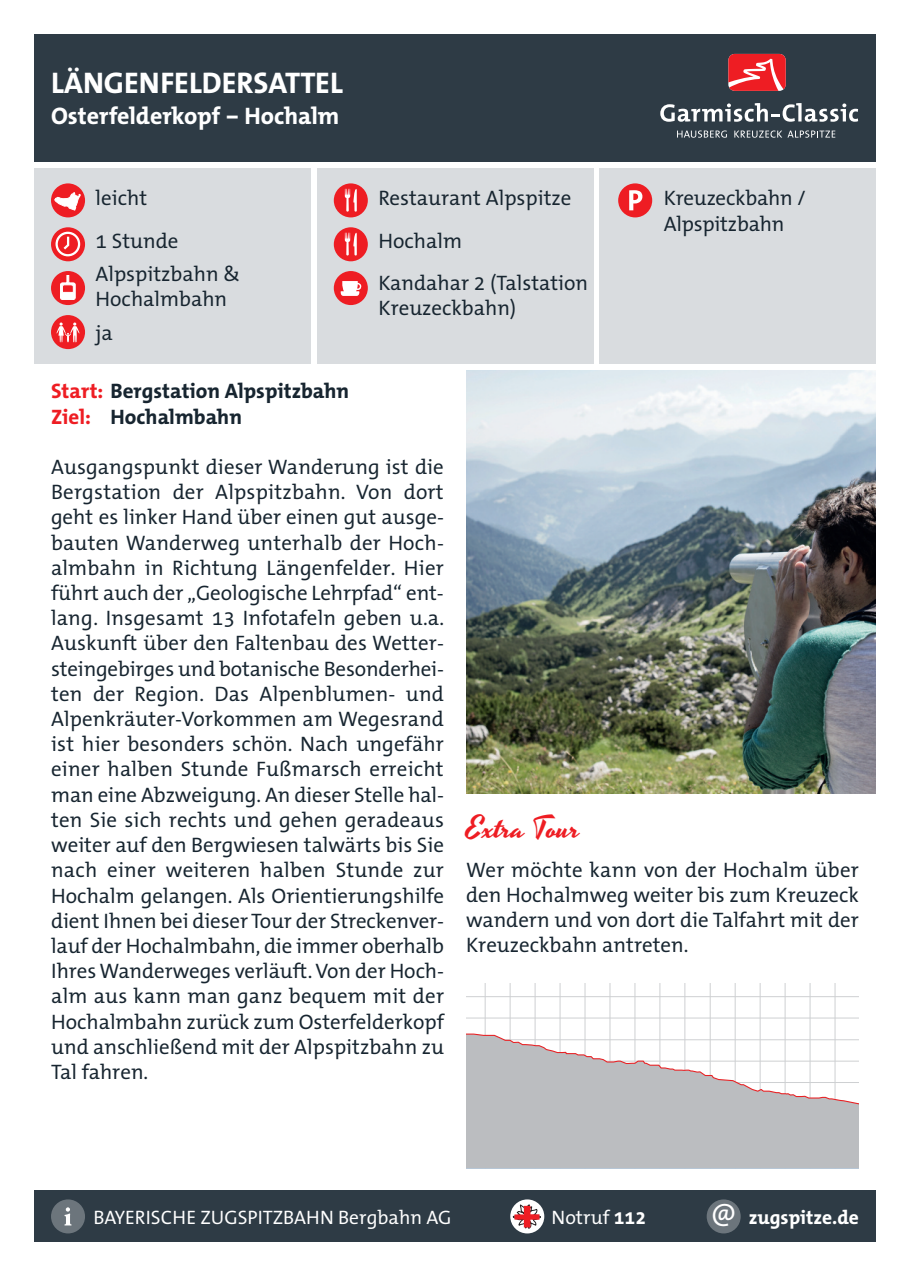
<style>
.page{position:relative;width:910px;height:1276px;background:#fff}
.page>*{position:absolute;margin:0;border:0;box-sizing:border-box;transform-origin:0 0}
.t1{font:700 30px "The Mix Office";color:#fff}
.t2{font:30px "Yesteryear";color:#ee1d23;scale:1.05 1}
.t3{font:700 24px "The Mix Office";color:#fff}
.t4{font:21px/25.2px "The Mix Office";color:#172530}
.t5{font:700 21px/25.2px "The Mix Office";color:#172530}
.t6{font:19.5px "The Mix Office";color:#fff}
.t7{font:700 19.5px "The Mix Office";color:#fff}
.s1{color:#ee1d23}
.s2{font-weight:700}
.s3{font-weight:400;font-size:30.9px}
</style>
<div class="page">
<div style="left:34px;top:1191px;width:842px;height:51px;background:#2e3b45"></div>
<div style="left:317px;top:168px;width:276px;height:196px;background:#d9dcdf"></div>
<div style="left:34px;top:168px;width:276px;height:196px;background:#d9dcdf"></div>
<div style="left:600px;top:168px;width:276px;height:196px;background:#d9dcdf"></div>
<div style="left:34px;top:34px;width:842px;height:128px;background:#2e3b45"></div>
<div style="left:51px;top:183px;width:34px;height:34px;background:#ee1d23;border-radius:50%"></div>
<svg style="left:53px;top:185px;width:28px;height:26px"></svg>
<svg style="left:51px;top:227px;width:34px;height:34px"></svg>
<div style="left:56px;top:232px;width:24px;height:24px;border:2px solid #fff;border-radius:50%"></div>
<svg style="left:61px;top:234px;width:9px;height:18px"></svg>
<div style="left:51px;top:271px;width:34px;height:34px;background:#ee1d23;border-radius:50%"></div>
<svg style="left:60px;top:275px;width:15px;height:25px"></svg>
<div style="left:51px;top:315px;width:34px;height:34px;background:#ee1d23;border-radius:50%"></div>
<svg style="left:57px;top:322px;width:22px;height:20px"></svg>
<div style="left:618px;top:183px;width:34px;height:34px;background:#ee1d23;border-radius:50%"></div>
<svg style="left:629px;top:190px;width:13px;height:20px"></svg>
<div style="left:51px;top:1199px;width:34px;height:34px;background:#6c757c;border-radius:50%"></div>
<svg style="left:65px;top:1207px;width:6px;height:18px"></svg>
<div style="left:707px;top:1199px;width:34px;height:34px;background:#6c757c;border-radius:50%"></div>
<div style="left:510px;top:1199px;width:34px;height:34px;background:#fff;border-radius:50%"></div>
<svg style="left:513px;top:1204px;width:28px;height:24px"></svg>
<div style="left:334px;top:183px;width:34px;height:34px;background:#ee1d23;border-radius:50%"></div>
<svg style="left:345px;top:189px;width:12px;height:23px"></svg>
<div style="left:334px;top:227px;width:34px;height:34px;background:#ee1d23;border-radius:50%"></div>
<svg style="left:345px;top:232px;width:12px;height:23px"></svg>
<div style="left:334px;top:271px;width:34px;height:34px;background:#ee1d23;border-radius:50%"></div>
<svg style="left:341px;top:281px;width:20px;height:15px"></svg>
<img style="left:466px;top:371px;width:410px;height:422px">
<hr style="left:834px;top:983px;width:1px;height:185px;background:#ced0d2">
<hr style="left:809px;top:983px;width:2px;height:185px;background:#ced0d2">
<hr style="left:785px;top:983px;width:1px;height:185px;background:#ced0d2">
<hr style="left:760px;top:983px;width:1px;height:185px;background:#ced0d2">
<hr style="left:735px;top:983px;width:1px;height:185px;background:#ced0d2">
<hr style="left:710px;top:983px;width:1px;height:185px;background:#ced0d2">
<hr style="left:684px;top:983px;width:1px;height:185px;background:#ced0d2">
<hr style="left:659px;top:983px;width:1px;height:185px;background:#ced0d2">
<hr style="left:634px;top:983px;width:1px;height:185px;background:#ced0d2">
<hr style="left:609px;top:983px;width:1px;height:185px;background:#ced0d2">
<hr style="left:584px;top:983px;width:1px;height:185px;background:#ced0d2">
<hr style="left:560px;top:983px;width:1px;height:185px;background:#ced0d2">
<hr style="left:535px;top:983px;width:1px;height:185px;background:#ced0d2">
<hr style="left:510px;top:983px;width:1px;height:185px;background:#ced0d2">
<hr style="left:485px;top:983px;width:1px;height:185px;background:#ced0d2">
<hr style="left:466px;top:1017px;width:393px;height:1px;background:#ced0d2">
<hr style="left:466px;top:996px;width:393px;height:1px;background:#ced0d2">
<div style="left:466px;top:1105px;width:393px;height:63px;background:#bbbdc0"></div>
<svg style="left:466px;top:1033px;width:393px;height:72px"></svg>
<svg style="left:660px;top:103px;width:198px;height:19px"></svg>
<svg style="left:728px;top:54px;width:58px;height:37px;background:#ec454a"></svg>
<svg style="left:677px;top:130px;width:50px;height:8px"></svg>
<svg style="left:734px;top:130px;width:101px;height:8px"></svg>
<h1 class="t1" style="left:51px;top:67px;width:293px">LÄNGENFELDERSATTEL</h1>
<p class="t3" style="left:51px;top:103px;width:290px">Osterfelderkopf – Hochalm</p>
<p class="t4" style="left:96px;top:178px;width:84px;line-height:42.3px">leicht<br>1 Stunde</p>
<p class="t4" style="left:96px;top:262px;width:146px">Alpspitzbahn &amp;<br>Hochalmbahn</p>
<p class="t4" style="left:96px;top:321px;width:19px">ja</p>
<p class="t4" style="left:378px;top:178px;width:211px;line-height:42.3px">Restaurant Alpspitze<br>Hochalm<br>Kandahar 2 (Talstation</p>
<p class="t4" style="left:378px;top:296px;width:139px">Kreuzeckbahn)</p>
<p class="t4" style="left:664px;top:186px;width:144px">Kreuzeckbahn /<br>Alpspitzbahn</p>
<p class="t5" style="left:51px;top:379px;width:300px"><span class="s1">Start:</span> Bergstation Alpspitzbahn<br><span class="s1">Ziel:</span> Hochalmbahn</p>
<p class="t4" style="left:51px;top:455px;width:395px;text-align:justify">Ausgangspunkt dieser Wanderung ist die Bergstation der Alpspitzbahn. Von dort geht es linker Hand über einen gut ausge&shy;bauten Wanderweg unterhalb der Hoch&shy;almbahn in Richtung Längenfelder. Hier führt auch der „Geologische Lehrpfad“ ent&shy;lang. Insgesamt 13 Infotafeln geben u.a.<br>Auskunft über den Faltenbau des Wetter&shy;steingebirges und botanische Besonderhei&shy;ten der Region. Das Alpenblumen- und Alpenkräuter-Vorkommen am Wegesrand ist hier besonders schön. Nach ungefähr einer halben Stunde Fußmarsch erreicht man eine Abzweigung. An dieser Stelle hal&shy;ten Sie sich rechts und gehen geradeaus weiter auf den Bergwiesen talwärts bis Sie nach einer weiteren halben Stunde zur Hochalm gelangen. Als Orientierungshilfe dient Ihnen bei dieser Tour der Streckenver&shy;lauf der Hochalmbahn, die immer oberhalb IhresWanderweges verläuft.Von der Hoch&shy;alm aus kann man ganz bequem mit der Hochalmbahn zurück zum Osterfelderkopf und anschließend mit der Alpspitzbahn zu Tal fahren.</p>
<h1 class="t2" style="left:466px;top:809px;width:110px">Extra Tour</h1>
<p class="t4" style="left:466px;top:857px;width:394px;text-align:justify">Wer möchte kann von der Hochalm über den Hochalmweg weiter bis zum Kreuzeck wandern und von dort die Talfahrt mit der Kreuzeckbahn antreten.</p>
<p class="t6" style="left:94px;top:1207px;width:360px">BAYERISCHE ZUGSPITZBAHN Bergbahn AG</p>
<p class="t6" style="left:552px;top:1207px;width:96px">Notruf <span class="s2">112</span></p>
<p class="t7" style="left:711px;top:1206px;width:150px"><span class="s3">@</span> zugspitze.de</p>
</div>
